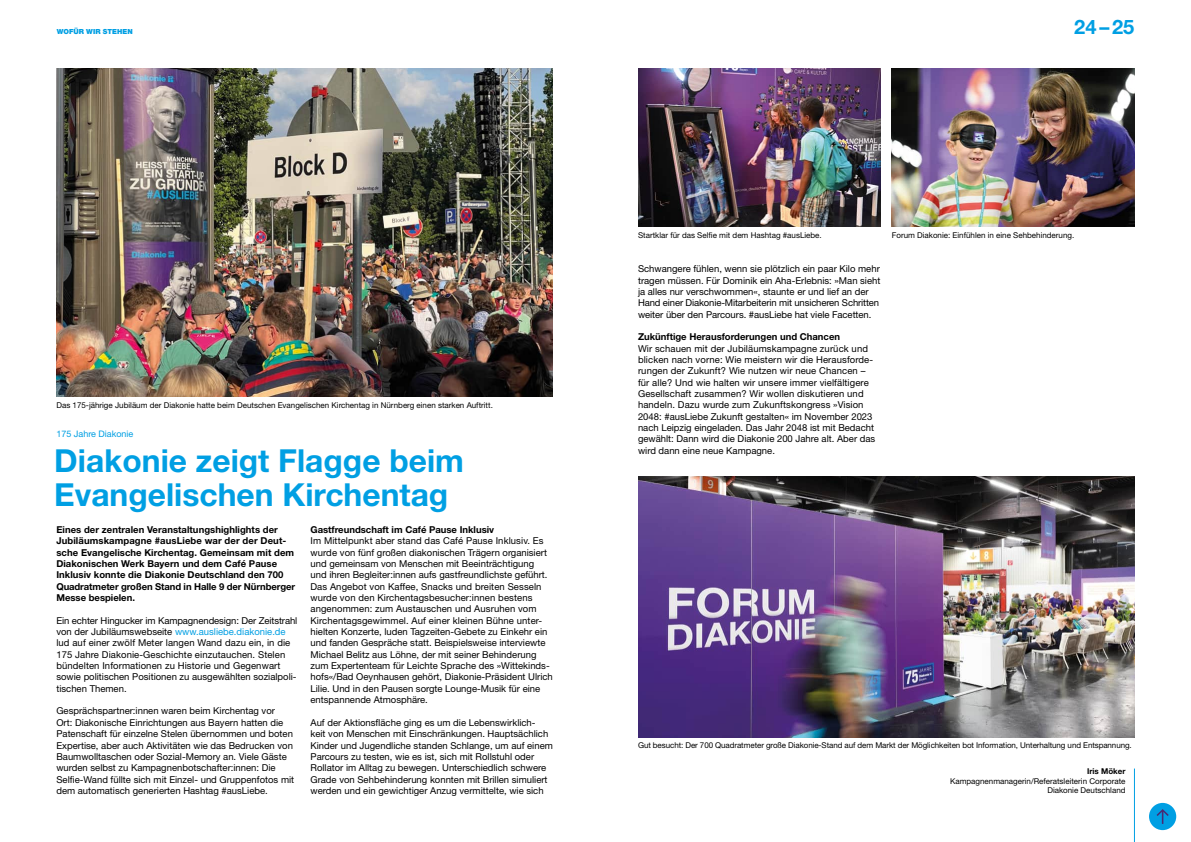
<style>
.page{position:relative;width:1191px;height:842px;background:#fff}
.page>*{position:absolute;margin:0;border:0;box-sizing:border-box;transform-origin:0 0}
.t1{font:700 31.8px/34px "Helvetica Neue LT Pro";color:#009fe3}
.t2{font:700 20px "Helvetica Neue LT Pro";color:#009fe3}
.t3{font:9.5px/11.3px "Helvetica Neue LT Pro";color:#000}
.t4{font:700 9.5px/11.3px "Helvetica Neue LT Pro";letter-spacing:.005em;color:#000}
.t5{font:9px "Helvetica Neue LT Pro";color:#009fe3}
.t6{font:8px/9.6px "Helvetica Neue LT Pro";color:#000;text-align:right}
.t7{font:700 8px "Helvetica Neue LT Pro";color:#000}
.t8{font:900 7px "Helvetica Neue LT Pro";color:#009fe3}
.s1{color:#009fe3}
</style>
<div class="page">
<img style="left:57px;top:68px;width:496px;height:329px">
<img style="left:638px;top:476px;width:496px;height:261px">
<img style="left:638px;top:68px;width:242px;height:159px">
<img style="left:891px;top:68px;width:243px;height:159px">
<hr style="left:1134px;top:768px;width:1px;height:74px;background:#009fe3">
<div style="left:1149px;top:803px;width:27px;height:27px;background:#009fe3;border-radius:50%"></div>
<svg style="left:1156px;top:809px;width:12px;height:15px"></svg>
<p class="t8" style="left:57px;top:27px;width:77px">WOFÜR WIR STEHEN</p>
<p class="t6" style="left:56px;top:400px;width:438px">Das 175-jährige Jubiläum der Diakonie hatte beim Deutschen Evangelischen Kirchentag in Nürnberg einen starken Auftritt.</p>
<p class="t5" style="left:56px;top:429px;width:79px">175 Jahre Diakonie</p>
<h1 class="t1" style="left:54px;top:443px;width:411px">Diakonie zeigt Flagge beim<br>Evangelischen Kirchentag</h1>
<p class="t4" style="left:310px;top:524px;width:185px">Gastfreundschaft im Café Pause Inklusiv</p>
<p class="t3" style="left:310px;top:535px;width:244px">Im Mittelpunkt aber stand das Café Pause Inklusiv. Es wurde von fünf großen diakonischen Trägern organisiert und gemeinsam von Menschen mit Beeinträchtigung<br>und ihren Begleiter:innen aufs gastfreundlichste geführt.<br>Das Angebot von Kaffee, Snacks und breiten Sesseln wurde von den Kirchentagsbesucher:innen bestens angenommen: zum Austauschen und Ausruhen vom Kirchentagsgewimmel. Auf einer kleinen Bühne unter&shy;hielten Konzerte, luden Tagzeiten-Gebete zu Einkehr ein und fanden Gespräche statt. Beispielsweise interviewte Michael Belitz aus Löhne, der mit seiner Behinderung zum Expertenteam für Leichte Sprache des »Wittekinds&shy;hofs«/Bad Oeynhausen gehört, Diakonie-Präsident Ulrich Lilie. Und in den Pausen sorgte Lounge-Musik für eine entspannende Atmosphäre.</p>
<p class="t3" style="left:310px;top:716px;width:244px">Auf der Aktionsfläche ging es um die Lebenswirklich&shy;keit von Menschen mit Einschränkungen. Hauptsächlich Kinder und Jugendliche standen Schlange, um auf einem Parcours zu testen, wie es ist, sich mit Rollstuhl oder Rollator im Alltag zu bewegen. Unterschiedlich schwere Grade von Sehbehinderung konnten mit Brillen simuliert werden und ein gewichtiger Anzug vermittelte, wie sich</p>
<p class="t4" style="left:56px;top:524px;width:240px">Eines der zentralen Veranstaltungshighlights der Jubiläumskampagne #ausLiebe war der der Deut&shy;sche Evangelische Kirchentag. Gemeinsam mit dem Diakonischen Werk Bayern und dem Café Pause Inklusiv konnte die Diakonie Deutschland den 700<br>Quadratmeter großen Stand in Halle 9 der Nürnberger Messe bespielen.</p>
<p class="t3" style="left:56px;top:614px;width:242px">Ein echter Hingucker im Kampagnendesign: Der Zeitstrahl von der Jubiläumswebseite <span class="s1">www.ausliebe.diakonie.de </span>lud auf einer zwölf Meter langen Wand dazu ein, in die 175 Jahre Diakonie-Geschichte einzutauchen. Stelen bündelten Informationen zu Historie und Gegenwart sowie politischen Positionen zu ausgewählten sozialpoli&shy;tischen Themen.</p>
<p class="t3" style="left:56px;top:705px;width:239px">Gesprächspartner:innen waren beim Kirchentag vor<br>Ort: Diakonische Einrichtungen aus Bayern hatten die Patenschaft für einzelne Stelen übernommen und boten Expertise, aber auch Aktivitäten wie das Bedrucken von Baumwolltaschen oder Sozial-Memory an. Viele Gäste wurden selbst zu Kampagnenbotschafter:innen: Die Selfie-Wand füllte sich mit Einzel- und Gruppenfotos mit dem automatisch generierten Hashtag #ausLiebe.</p>
<h2 class="t2" style="left:1074px;top:15px;width:61px">24 – 25</h2>
<p class="t6" style="left:638px;top:230px;width:185px">Startklar für das Selfie mit dem Hashtag #ausLiebe.</p>
<p class="t6" style="left:891px;top:230px;width:184px">Forum Diakonie: Einfühlen in eine Sehbehinderung.</p>
<p class="t3" style="left:638px;top:263px;width:244px">Schwangere fühlen, wenn sie plötzlich ein paar Kilo mehr tragen müssen. Für Dominik ein Aha-Erlebnis: »Man sieht ja alles nur verschwommen«, staunte er und lief an der Hand einer Diakonie-Mitarbeiterin mit unsicheren Schritten weiter über den Parcours. #ausLiebe hat viele Facetten.</p>
<p class="t4" style="left:638px;top:331px;width:203px">Zukünftige Herausforderungen und Chancen</p>
<p class="t3" style="left:638px;top:342px;width:239px">Wir schauen mit der Jubiläumskampagne zurück und blicken nach vorne: Wie meistern wir die Herausforde&shy;rungen der Zukunft? Wie nutzen wir neue Chancen – für alle? Und wie halten wir unsere immer vielfältigere Gesellschaft zusammen? Wir wollen diskutieren und handeln. Dazu wurde zum Zukunftskongress »Vision 2048: #ausLiebe Zukunft gestalten« im November 2023 nach Leipzig eingeladen. Das Jahr 2048 ist mit Bedacht gewählt: Dann wird die Diakonie 200 Jahre alt. Aber das wird dann eine neue Kampagne.</p>
<p class="t6" style="left:638px;top:741px;width:495px">Gut besucht: Der 700 Quadratmeter große Diakonie-Stand auf dem Markt der Möglichkeiten bot Information, Unterhaltung und Entspannung.</p>
<p class="t7" style="left:1087px;top:766px;width:40px">Iris Möker</p>
<p class="t6" style="left:950px;top:776px;width:177px">Kampagnenmanagerin/Referatsleiterin Corporate<br>Diakonie Deutschland</p>
</div>
